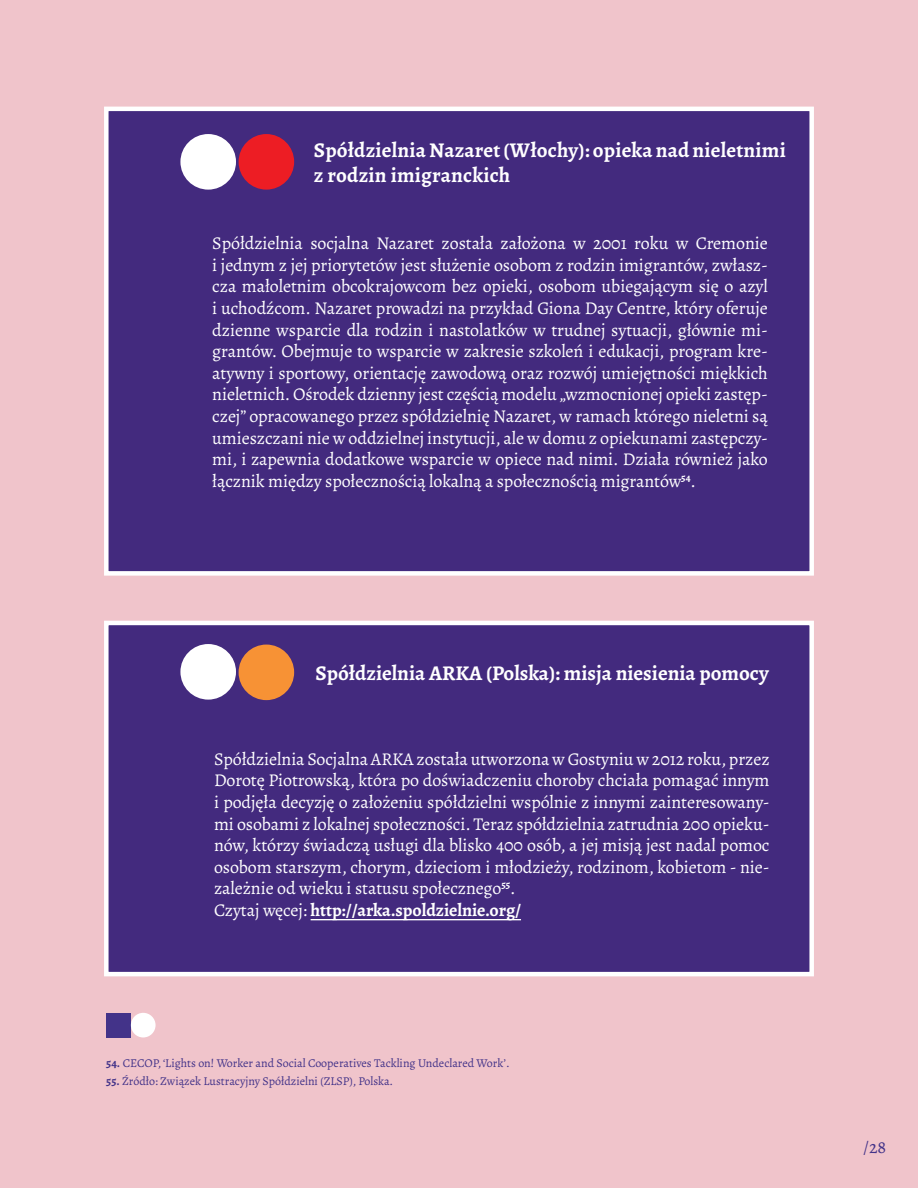
<style>
.page{position:relative;width:918px;height:1188px;background:#f0c4cb}
.page>*{position:absolute;margin:0;border:0;box-sizing:border-box;transform-origin:0 0}
.t1{font:700 21px "Alegreya";letter-spacing:.005em;color:#fff}
.t2{font:18px/21.6px "Alegreya";letter-spacing:-.005em;color:#fff;text-align:justify}
.t3{font:700 18px "Alegreya";letter-spacing:-.005em;color:#fff}
.t4{font:18px "Alegreya";color:#433389}
.t5{font:12px "Alegreya";color:#433389}
.s1{font-weight:400}
.s2{font-weight:700}
</style>
<div class="page">
<div style="left:104px;top:107px;width:710px;height:469px;background:#432a7e;border:4px solid #fff"></div>
<div style="left:104px;top:621px;width:710px;height:355px;background:#432a7e;border:4px solid #fff"></div>
<hr style="left:311px;top:919px;width:210px;height:1px;background:#fff">
<div style="left:239px;top:134px;width:55px;height:56px;background:#ed1d24;border-radius:50%"></div>
<div style="left:180px;top:134px;width:56px;height:56px;background:#fff;border-radius:50%"></div>
<div style="left:106px;top:1013px;width:25px;height:25px;background:#433389"></div>
<div style="left:131px;top:1013px;width:25px;height:24px;background:#fff;border-radius:50%"></div>
<div style="left:239px;top:645px;width:55px;height:55px;background:#f79235;border-radius:50%"></div>
<div style="left:180px;top:644px;width:56px;height:56px;background:#fff;border-radius:50%"></div>
<p class="t1" style="left:314px;top:137px;width:473px">Spółdzielnia Nazaret (Włochy): opieka nad nieletnimi</p>
<p class="t1" style="left:314px;top:162px;width:198px">z rodzin imigranckich</p>
<p class="t2" style="left:212px;top:232px;width:557px">Spółdzielnia socjalna Nazaret została założona w 2001 roku w Cremonie i jednym z jej priorytetów jest służenie osobom z rodzin imigrantów, zwłasz&shy;cza małoletnim obcokrajowcom bez opieki, osobom ubiegającym się o azyl i uchodźcom. Nazaret prowadzi na przykład Giona Day Centre, który oferuje dzienne wsparcie dla rodzin i nastolatków w trudnej sytuacji, głównie mi&shy;grantów. Obejmuje to wsparcie w zakresie szkoleń i edukacji, program kre&shy;atywny i sportowy, orientację zawodową oraz rozwój umiejętności miękkich nieletnich. Ośrodek dzienny jest częścią modelu „wzmocnionej opieki zastęp&shy;czej” opracowanego przez spółdzielnię Nazaret, w ramach którego nieletni są umieszczani nie w oddzielnej instytucji, ale w domu z opiekunami zastępczy&shy;mi, i zapewnia dodatkowe wsparcie w opiece nad nimi. Działa również jako łącznik między społecznością lokalną a społecznością migrantów<sup>54</sup>.</p>
<p class="t1" style="left:316px;top:660px;width:455px">Spółdzielnia ARKA (Polska): misja niesienia pomocy</p>
<p class="t2" style="left:214px;top:748px;width:557px">Spółdzielnia Socjalna ARKA została utworzona w Gostyniu w 2012 roku, przez Dorotę Piotrowską, która po doświadczeniu choroby chciała pomagać innym i podjęła decyzję o założeniu spółdzielni wspólnie z innymi zainteresowany&shy;mi osobami z lokalnej społeczności. Teraz spółdzielnia zatrudnia 200 opieku&shy;nów, którzy świadczą usługi dla blisko 400 osób, a jej misją jest nadal pomoc osobom starszym, chorym, dzieciom i młodzieży, rodzinom, kobietom - nie&shy;zależnie od wieku i statusu społecznego<sup>55</sup>.</p>
<p class="t3" style="left:214px;top:899px;width:309px"><span class="s1">Czytaj węcej:</span> http://arka.spoldzielnie.org/</p>
<p class="t5" style="left:106px;top:1055px;width:405px"><span class="s2">54.</span> CECOP, ‘Lights on! Worker and Social Cooperatives Tackling Undeclared Work’.</p>
<p class="t5" style="left:106px;top:1074px;width:289px"><span class="s2">55.</span> Źródło: Związek Lustracyjny Spółdzielni (ZLSP), Polska.</p>
<p class="t4" style="left:863px;top:1136px;width:25px">/28</p>
</div>
